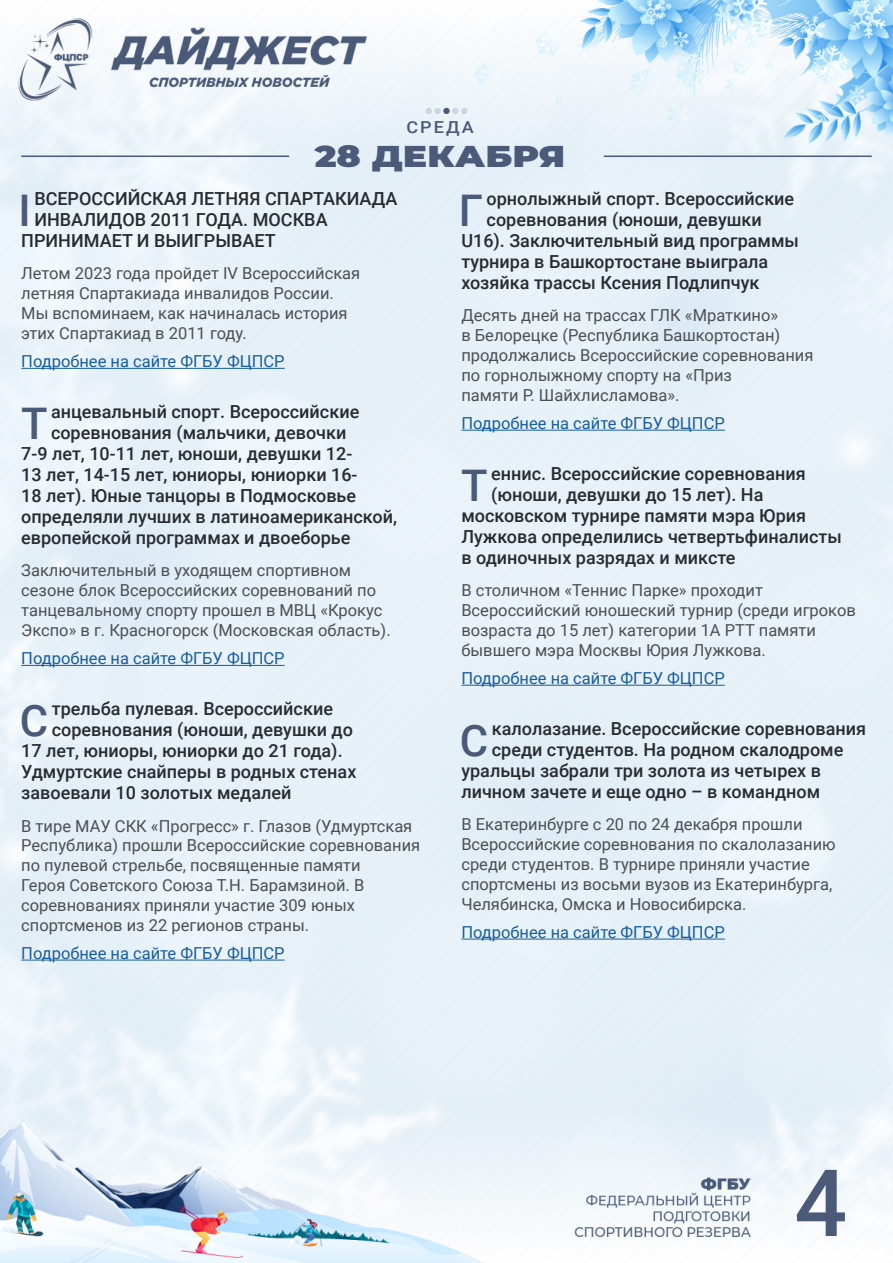
<style>
.page{position:relative;width:893px;height:1263px;background:#fff}
.page>*{position:absolute;margin:0;border:0;box-sizing:border-box;transform-origin:0 0}
.t1{font:500 93px "Roboto";color:#4a5a78}
.Заголовок{font:500 43.65px "Roboto";color:#4a5a78}
.t2{font:900 30px "Montserrat";color:#4a5a78;scale:1.2 1}
.Заголовок-2{font:500 18px "Roboto";color:#292c2f}
.Текст{font:16.5px/19.8px "Roboto";color:#4c4f50}
.Гиперссылка{font:16.5px "Roboto";color:#175d9e}
.t3{font:500 16.5px "Roboto";letter-spacing:.115em;color:#4a5a78;scale:1.09 1}
</style>
<div class="page">
<img style="left:0;top:0;width:893px;height:1263px">
<hr style="left:21px;top:156px;width:268px;height:1px;background:#4a5a78">
<hr style="left:604px;top:156px;width:268px;height:1px;background:#4a5a78">
<svg style="left:426px;top:108px;width:6px;height:6px"></svg>
<div style="left:434px;top:108px;width:7px;height:6px;background:#cbd4de;border-radius:50%"></div>
<div style="left:443px;top:108px;width:7px;height:6px;background:#4a5a78;border-radius:50%"></div>
<svg style="left:452px;top:108px;width:15px;height:6px"></svg>
<hr style="left:21px;top:368px;width:264px;height:1px;background:#175d9e">
<hr style="left:21px;top:665px;width:264px;height:1px;background:#175d9e">
<hr style="left:21px;top:960px;width:264px;height:1px;background:#175d9e">
<hr style="left:461px;top:430px;width:264px;height:1px;background:#175d9e">
<hr style="left:461px;top:685px;width:264px;height:1px;background:#175d9e">
<hr style="left:461px;top:939px;width:264px;height:1px;background:#175d9e">
<p class="t3" style="left:406px;top:116px;width:63px">СРЕДА</p>
<h3 class="t2" style="left:315px;top:134px;width:210px">28 ДЕКАБРЯ</h3>
<p class="Заголовок" style="left:19px;top:180px;width:14px">I</p>
<p class="Заголовок-2" style="left:34px;top:186px;width:364px">ВСЕРОССИЙСКАЯ ЛЕТНЯЯ СПАРТАКИАДА</p>
<p class="Заголовок-2" style="left:34px;top:207px;width:295px">ИНВАЛИДОВ 2011 ГОДА. МОСКВА</p>
<p class="Заголовок-2" style="left:21px;top:228px;width:256px">ПРИНИМАЕТ И ВЫИГРЫВАЕТ</p>
<p class="Текст" style="left:21px;top:263px;width:341px">Летом 2023 года пройдет IV Всероссийская летняя Спартакиада инвалидов России.<br>Мы вспоминаем, как начиналась история этих Спартакиад в 2011 году.</p>
<p class="Гиперссылка" style="left:21px;top:350px;width:265px">Подробнее на сайте ФГБУ ФЦПСР</p>
<p class="Заголовок" style="left:21px;top:393px;width:28px">Т</p>
<p class="Заголовок-2" style="left:51px;top:399px;width:310px">анцевальный спорт. Всероссийские</p>
<p class="Заголовок-2" style="left:51px;top:420px;width:297px">соревнования (мальчики, девочки</p>
<p class="Заголовок-2" style="left:21px;top:441px;width:333px">7-9 лет, 10-11 лет, юноши, девушки 12-</p>
<p class="Заголовок-2" style="left:21px;top:462px;width:338px">13 лет, 14-15 лет, юниоры, юниорки 16-</p>
<p class="Заголовок-2" style="left:21px;top:483px;width:336px">18 лет). Юные танцоры в Подмосковье</p>
<p class="Заголовок-2" style="left:21px;top:504px;width:377px">определяли лучших в латиноамериканской,</p>
<p class="Заголовок-2" style="left:21px;top:525px;width:331px">европейской программах и двоеборье</p>
<p class="Текст" style="left:21px;top:560px;width:371px">Заключительный в уходящем спортивном сезоне блок Всероссийских соревнований по танцевальному спорту прошел в МВЦ «Крокус Экспо» в г. Красногорск (Московская область).</p>
<p class="Гиперссылка" style="left:21px;top:647px;width:265px">Подробнее на сайте ФГБУ ФЦПСР</p>
<p class="Заголовок" style="left:20px;top:690px;width:30px">С</p>
<p class="Заголовок-2" style="left:52px;top:696px;width:283px">трельба пулевая. Всероссийские</p>
<p class="Заголовок-2" style="left:52px;top:717px;width:303px">соревнования (юноши, девушки до</p>
<p class="Заголовок-2" style="left:21px;top:738px;width:323px">17 лет, юниоры, юниорки до 21 года).</p>
<p class="Заголовок-2" style="left:21px;top:759px;width:337px">Удмуртские снайперы в родных стенах</p>
<p class="Заголовок-2" style="left:21px;top:780px;width:272px">завоевали 10 золотых медалей</p>
<p class="Текст" style="left:21px;top:815px;width:400px">В тире МАУ СКК «Прогресс» г. Глазов (Удмуртская Республика) прошли Всероссийские соревнования по пулевой стрельбе, посвященные памяти<br>Героя Советского Союза Т.Н. Барамзиной. В соревнованиях приняли участие 309 юных спортсменов из 22 регионов страны.</p>
<p class="Гиперссылка" style="left:21px;top:941px;width:265px">Подробнее на сайте ФГБУ ФЦПСР</p>
<p class="Заголовок" style="left:459px;top:180px;width:26px">Г</p>
<p class="Заголовок-2" style="left:487px;top:186px;width:309px">орнолыжный спорт. Всероссийские</p>
<p class="Заголовок-2" style="left:487px;top:207px;width:277px">соревнования (юноши, девушки</p>
<p class="Заголовок-2" style="left:461px;top:228px;width:339px">U16). Заключительный вид программы</p>
<p class="Заголовок-2" style="left:461px;top:249px;width:308px">турнира в Башкортостане выиграла</p>
<p class="Заголовок-2" style="left:461px;top:270px;width:300px">хозяйка трассы Ксения Подлипчук</p>
<p class="Текст" style="left:461px;top:305px;width:354px">Десять дней на трассах ГЛК «Мраткино»<br>в Белорецке (Республика Башкортостан) продолжались Всероссийские соревнования по горнолыжному спорту на «Приз<br>памяти Р. Шайхлисламова».</p>
<p class="Гиперссылка" style="left:461px;top:411px;width:265px">Подробнее на сайте ФГБУ ФЦПСР</p>
<p class="Заголовок" style="left:461px;top:455px;width:28px">Т</p>
<p class="Заголовок-2" style="left:491px;top:461px;width:316px">еннис. Всероссийские соревнования</p>
<p class="Заголовок-2" style="left:491px;top:482px;width:274px">(юноши, девушки до 15 лет). На</p>
<p class="Заголовок-2" style="left:461px;top:503px;width:346px">московском турнире памяти мэра Юрия</p>
<p class="Заголовок-2" style="left:461px;top:524px;width:382px">Лужкова определились четвертьфиналисты</p>
<p class="Заголовок-2" style="left:461px;top:545px;width:276px">в одиночных разрядах и миксте</p>
<p class="Текст" style="left:461px;top:580px;width:396px">В столичном «Теннис Парке» проходит Всероссийский юношеский турнир (среди игроков возраста до 15 лет) категории 1А РТТ памяти бывшего мэра Москвы Юрия Лужкова.</p>
<p class="Гиперссылка" style="left:461px;top:666px;width:265px">Подробнее на сайте ФГБУ ФЦПСР</p>
<p class="Заголовок" style="left:460px;top:710px;width:30px">С</p>
<p class="Заголовок-2" style="left:492px;top:716px;width:376px">калолазание. Всероссийские соревнования</p>
<p class="Заголовок-2" style="left:492px;top:737px;width:353px">среди студентов. На родном скалодроме</p>
<p class="Заголовок-2" style="left:461px;top:758px;width:361px">уральцы забрали три золота из четырех в</p>
<p class="Заголовок-2" style="left:461px;top:779px;width:360px">личном зачете и еще одно – в командном</p>
<p class="Текст" style="left:461px;top:814px;width:376px">В Екатеринбурге с 20 по 24 декабря прошли Всероссийские соревнования по скалолазанию среди студентов. В турнире приняли участие спортсмены из восьми вузов из Екатеринбурга, Челябинска, Омска и Новосибирска.</p>
<p class="Гиперссылка" style="left:461px;top:920px;width:265px">Подробнее на сайте ФГБУ ФЦПСР</p>
<h1 class="t1" style="left:794px;top:1138px;width:54px">4</h1>
</div>
